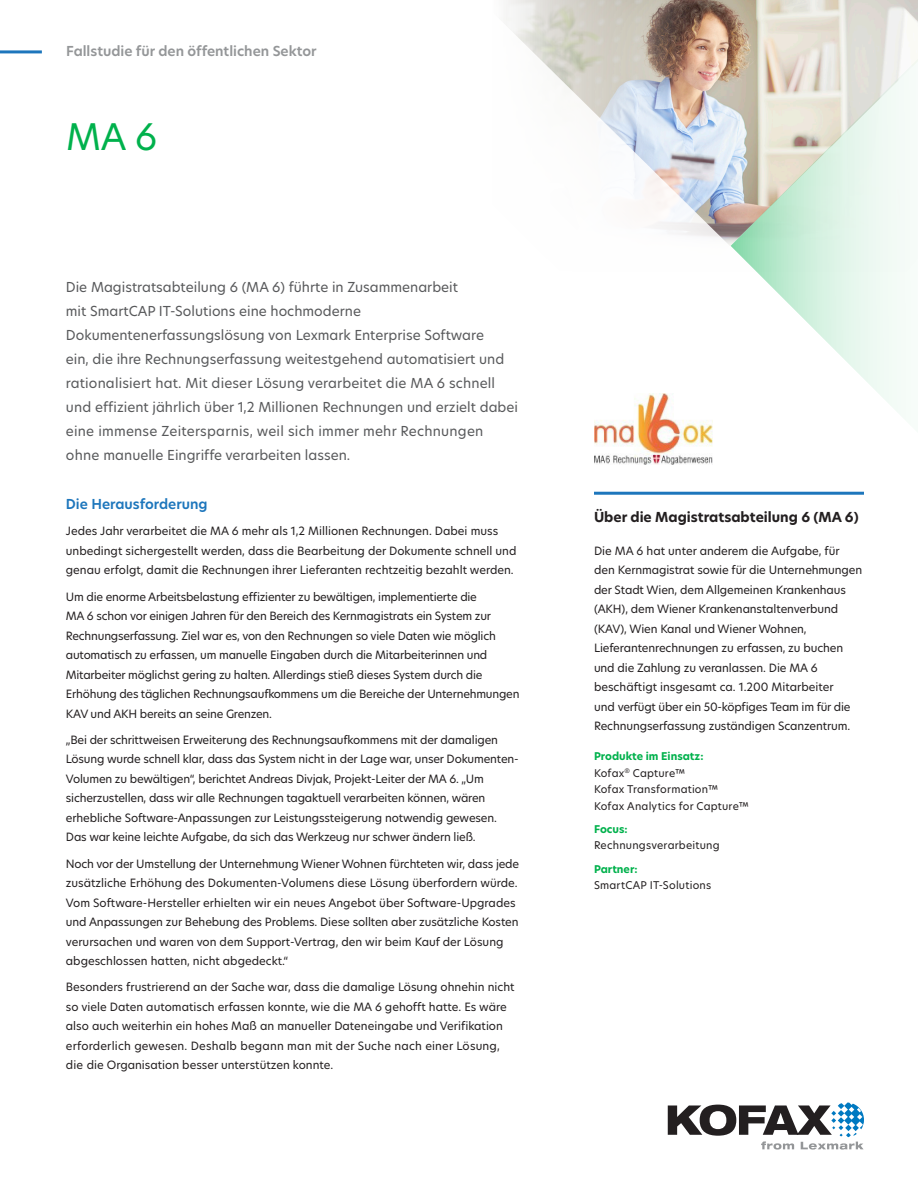
<style>
.page{position:relative;width:918px;height:1188px;background:#fff}
.page>*{position:absolute;margin:0;border:0;box-sizing:border-box;transform-origin:0 0}
.Header_Style_-_Level{font:36px "TP Hero";color:#00b14c}
.Success-Intro_Paragr{font:13.5px/24px "TP Hero";color:#58595b}
.Document_Label_Style{font:600 13.5px "TP Hero";color:#949698}
.Callout_Paragraph_St{font:700 13.5px "TP Hero";color:#231f20}
.Header_Style_-_Level-2{font:600 13.5px "TP Hero";color:#1d76bc}
.Body_Copy{font:11.25px/19.5px "TP Hero";letter-spacing:-.01em;color:#231f20}
.Header_Style_-_Level-3{font:10.5px "TP Hero";letter-spacing:.02em;color:#231f20}
.Header_Style_-_Level-4{font:700 10.5px "TP Hero";color:#00b14c}
</style>
<div class="page">
<svg style="left:504px;top:0;width:414px;height:492px"></svg>
<svg style="left:731px;top:27px;width:187px;height:435px"></svg>
<hr style="left:0;top:50px;width:42px;height:3px;background:#1d76bc">
<svg style="left:668px;top:1103px;width:196px;height:47px"></svg>
<hr style="left:594px;top:492px;width:270px;height:3px;background:#1d76bc">
<img style="left:594px;top:393px;width:118px;height:71px">
<p class="Document_Label_Style" style="left:66px;top:42px;width:252px">Fallstudie für den öffentlichen Sektor</p>
<p class="Header_Style_-_Level" style="left:66px;top:112px;width:93px">MA 6</p>
<p class="Success-Intro_Paragr" style="left:66px;top:274px;width:454px">Die Magistratsabteilung 6 (MA 6) führte in Zusammenarbeit<br>mit SmartCAP IT-Solutions eine hochmoderne Dokumentenerfassungslösung von Lexmark Enterprise Software<br>ein, die ihre Rechnungserfassung weitestgehend automatisiert und rationalisiert hat. Mit dieser Lösung verarbeitet die MA 6 schnell und effizient jährlich über 1,2 Millionen Rechnungen und erzielt dabei eine immense Zeitersparnis, weil sich immer mehr Rechnungen ohne manuelle Eingriffe verarbeiten lassen.</p>
<p class="Header_Style_-_Level-2" style="left:66px;top:495px;width:143px">Die Herausforderung</p>
<p class="Body_Copy" style="left:66px;top:521px;width:452px">Jedes Jahr verarbeitet die MA 6 mehr als 1,2 Millionen Rechnungen. Dabei muss unbedingt sichergestellt werden, dass die Bearbeitung der Dokumente schnell und genau erfolgt, damit die Rechnungen ihrer Lieferanten rechtzeitig bezahlt werden.</p>
<p class="Body_Copy" style="left:66px;top:587px;width:455px">Um die enorme Arbeitsbelastung effizienter zu bewältigen, implementierte die<br>MA 6 schon vor einigen Jahren für den Bereich des Kernmagistrats ein System zur Rechnungserfassung. Ziel war es, von den Rechnungen so viele Daten wie möglich automatisch zu erfassen, um manuelle Eingaben durch die Mitarbeiterinnen und Mitarbeiter möglichst gering zu halten. Allerdings stieß dieses System durch die Erhöhung des täglichen Rechnungsaufkommens um die Bereiche der Unternehmungen KAV und AKH bereits an seine Grenzen.</p>
<p class="Body_Copy" style="left:66px;top:730px;width:454px">„Bei der schrittweisen Erweiterung des Rechnungsaufkommens mit der damaligen Lösung wurde schnell klar, dass das System nicht in der Lage war, unser Dokumenten-Volumen zu bewältigen“, berichtet Andreas Divjak, Projekt-Leiter der MA 6. „Um sicherzustellen, dass wir alle Rechnungen tagaktuell verarbeiten können, wären erhebliche Software-Anpassungen zur Leistungssteigerung notwendig gewesen.<br>Das war keine leichte Aufgabe, da sich das Werkzeug nur schwer ändern ließ.</p>
<p class="Body_Copy" style="left:66px;top:854px;width:455px">Noch vor der Umstellung der Unternehmung Wiener Wohnen fürchteten wir, dass jede zusätzliche Erhöhung des Dokumenten-Volumens diese Lösung überfordern würde.<br>Vom Software-Hersteller erhielten wir ein neues Angebot über Software-Upgrades und Anpassungen zur Behebung des Problems. Diese sollten aber zusätzliche Kosten verursachen und waren von dem Support-Vertrag, den wir beim Kauf der Lösung abgeschlossen hatten, nicht abgedeckt.“</p>
<p class="Body_Copy" style="left:66px;top:977px;width:450px">Besonders frustrierend an der Sache war, dass die damalige Lösung ohnehin nicht so viele Daten automatisch erfassen konnte, wie die MA 6 gehofft hatte. Es wäre also auch weiterhin ein hohes Maß an manueller Dateneingabe und Verifikation erforderlich gewesen. Deshalb begann man mit der Suche nach einer Lösung, die die Organisation besser unterstützen konnte.</p>
<p class="Callout_Paragraph_St" style="left:594px;top:508px;width:266px">Über die Magistratsabteilung 6 (MA 6)</p>
<p class="Body_Copy" style="left:594px;top:541px;width:270px">Die MA 6 hat unter anderem die Aufgabe, für den Kernmagistrat sowie für die Unternehmungen der Stadt Wien, dem Allgemeinen Krankenhaus (AKH), dem Wiener Krankenanstaltenverbund (KAV), Wien Kanal und Wiener Wohnen, Lieferantenrechnungen zu erfassen, zu buchen und die Zahlung zu veranlassen. Die MA 6 beschäftigt insgesamt ca. 1.200 Mitarbeiter<br>und verfügt über ein 50-köpfiges Team im für die Rechnungserfassung zuständigen Scanzentrum.</p>
<p class="Header_Style_-_Level-4" style="left:594px;top:749px;width:111px">Produkte im Einsatz:</p>
<p class="Header_Style_-_Level-3" style="left:594px;top:766px;width:93px">Kofax<sup>®</sup> Capture™</p>
<p class="Header_Style_-_Level-3" style="left:594px;top:782px;width:126px">Kofax Transformation™</p>
<p class="Header_Style_-_Level-3" style="left:594px;top:799px;width:156px">Kofax Analytics for Capture™</p>
<p class="Header_Style_-_Level-4" style="left:594px;top:822px;width:35px">Focus:</p>
<p class="Header_Style_-_Level-3" style="left:594px;top:838px;width:127px">Rechnungsverarbeitung</p>
<p class="Header_Style_-_Level-4" style="left:594px;top:862px;width:45px">Partner:</p>
<p class="Header_Style_-_Level-3" style="left:594px;top:878px;width:119px">SmartCAP IT-Solutions</p>
</div>
